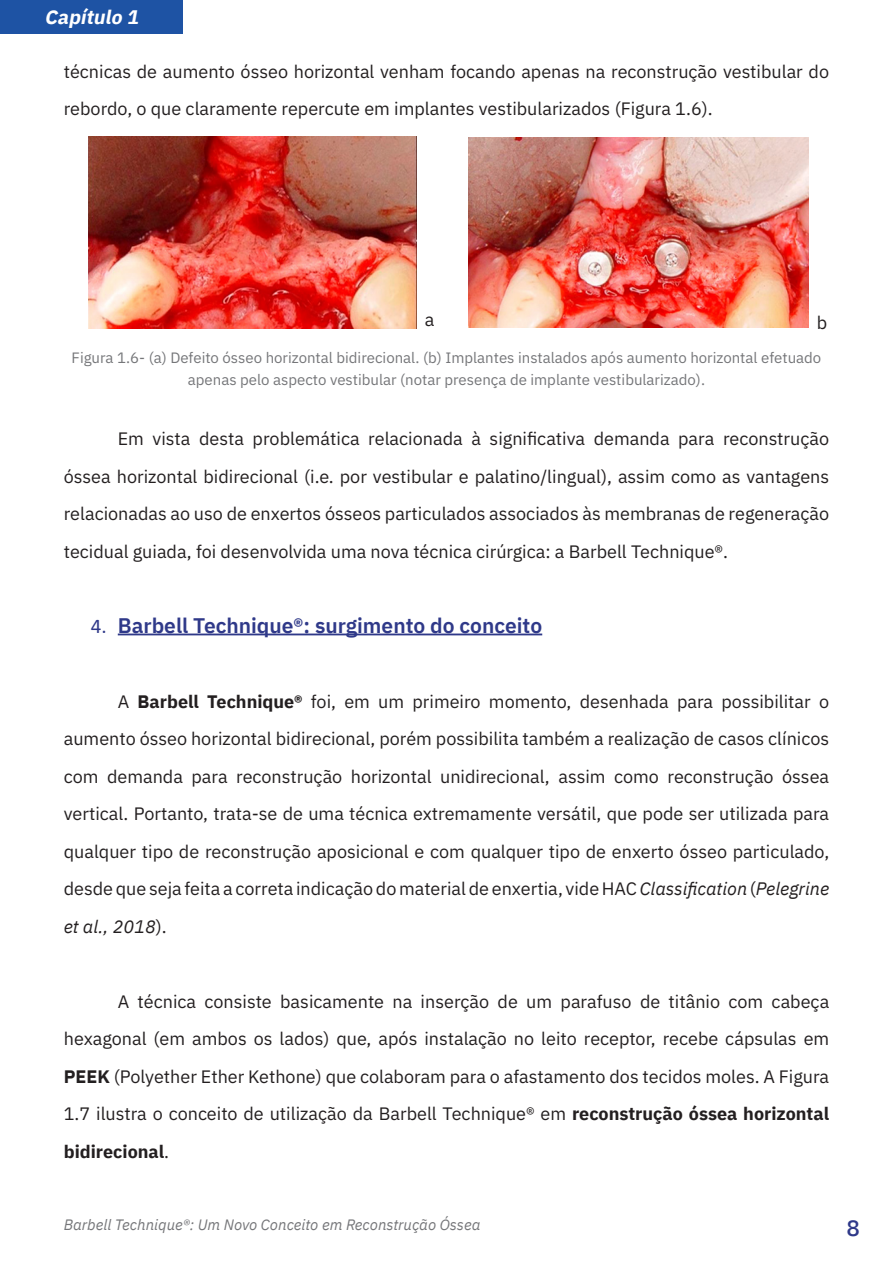
<style>
.page{position:relative;width:893px;height:1263px;background:#fff}
.page>*{position:absolute;margin:0;border:0;box-sizing:border-box;transform-origin:0 0}
.t1{font:500 22.5px "IBM Plex Sans";color:#2f3989}
.t2{font:21px "IBM Plex Sans Sm Bld";color:#2f3989}
.t3{font:italic 700 19.5px "IBM Plex Sans";color:#fff}
.t4{font:18px/37.5px "IBM Plex Sans";color:#231f20;text-align:justify}
.t5{font:15px/22.5px "IBM Plex Sans";color:#757679;text-align:center}
.t6{font:italic 15px "IBM Plex Sans";color:#757679}
.s1{font-family:"Calibri"}
.s2{font-weight:700}
.s3{font-style:italic}
</style>
<div class="page">
<div style="left:0;top:0;width:183px;height:34px;background:#1e53a4"></div>
<hr style="left:118px;top:633px;width:424px;height:2px;background:#2f3989">
<img style="left:88px;top:136px;width:329px;height:192px">
<img style="left:468px;top:137px;width:341px;height:190px">
<p class="t3" style="left:45px;top:1px;width:100px">Capítulo 1</p>
<p class="t4" style="left:64px;top:51px;width:767px">técnicas de aumento ósseo horizontal venham focando apenas na reconstrução vestibular do rebordo, o que claramente repercute em implantes vestibularizados (Figura 1.6).</p>
<p class="t4" style="left:425px;top:299px;width:11px">a</p>
<p class="t4" style="left:817px;top:302px;width:12px">b</p>
<p class="t5" style="left:72px;top:345px;width:751px">Figura 1.6- (a) Defeito ósseo horizontal bidirecional. (b) Implantes instalados após aumento horizontal efetuado apenas pelo aspecto vestibular (notar presença de implante vestibularizado).</p>
<p class="t4" style="left:64px;top:419px;width:767px;text-indent:54px">Em vista desta problemática relacionada à significativa demanda para reconstrução óssea horizontal bidirecional (i.e. por vestibular e palatino/lingual), assim como as vantagens relacionadas ao uso de enxertos ósseos particulados associados às membranas de regeneração tecidual guiada, foi desenvolvida uma nova técnica cirúrgica: a Barbell Technique®.</p>
<p class="t2" style="left:91px;top:609px;width:453px"><span class="s1">4.</span> Barbell Technique®: surgimento do conceito</p>
<p class="t4" style="left:64px;top:681px;width:767px;text-indent:54px">A <span class="s2">Barbell Technique®</span> foi, em um primeiro momento, desenhada para possibilitar o aumento ósseo horizontal bidirecional, porém possibilita também a realização de casos clínicos com demanda para reconstrução horizontal unidirecional, assim como reconstrução óssea vertical. Portanto, trata-se de uma técnica extremamente versátil, que pode ser utilizada para qualquer tipo de reconstrução aposicional e com qualquer tipo de enxerto ósseo particulado, desde que seja feita a correta indicação do material de enxertia, vide HAC <span class="s3">Classification</span> (<span class="s3">Pelegrine et al., 2018</span>).</p>
<p class="t4" style="left:64px;top:981px;width:767px;text-indent:54px">A técnica consiste basicamente na inserção de um parafuso de titânio com cabeça hexagonal (em ambos os lados) que, após instalação no leito receptor, recebe cápsulas em <span class="s2">PEEK</span> (Polyether Ether Kethone) que colaboram para o afastamento dos tecidos moles. A Figura 1.7 ilustra o conceito de utilização da Barbell Technique® em <span class="s2">reconstrução óssea horizontal bidirecional</span>.</p>
<p class="t6" style="left:64px;top:1213px;width:418px">Barbell Technique®: Um Novo Conceito em Reconstrução Óssea</p>
<p class="t1" style="left:846px;top:1210px;width:15px">8</p>
</div>
